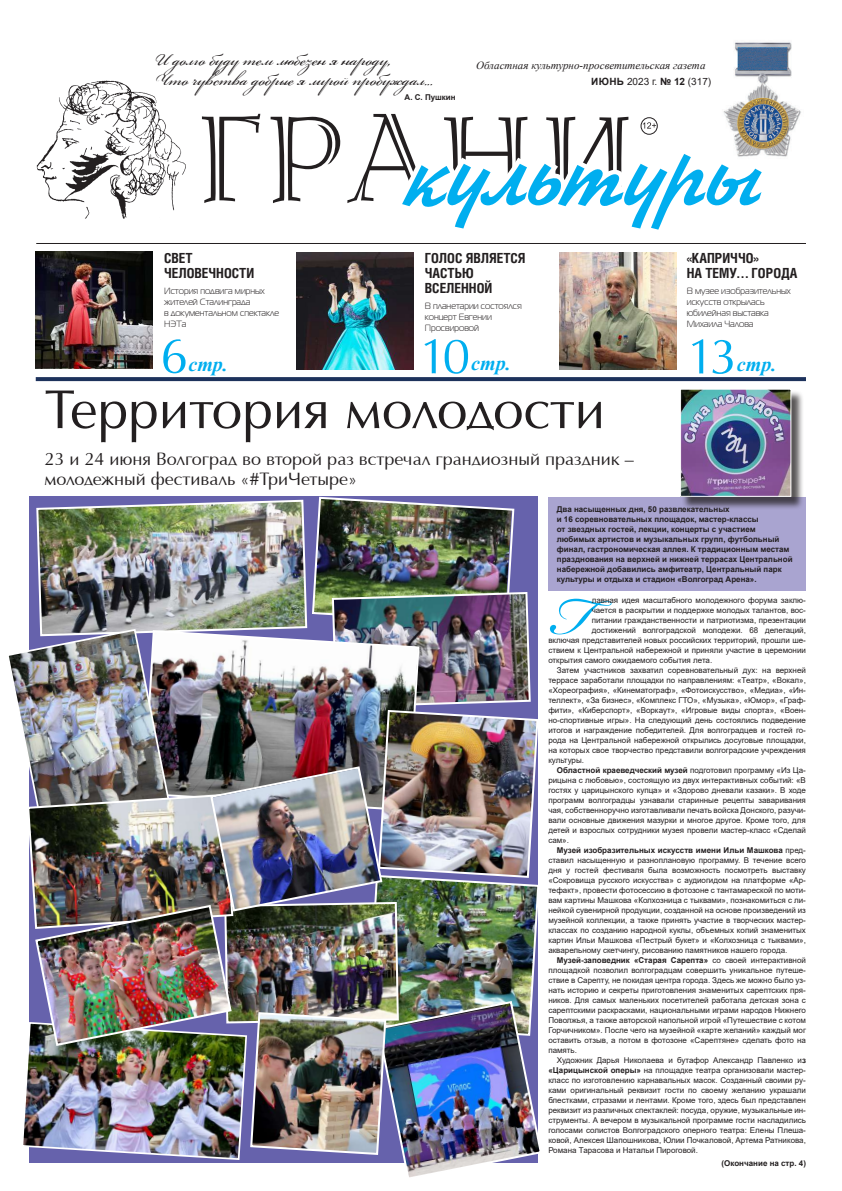
<style>
.page{position:relative;width:842px;height:1191px;background:#fff}
.page>*{position:absolute;margin:0;border:0;box-sizing:border-box;transform-origin:0 0}
.t1{font:79.4px "Bickham Script One";color:#00aeef}
.t2{font:55px "AG Opus";color:#231f20}
.t3{font:50px "AG Opus";color:#00aeef}
.t4{font:26px/20px "Bickham Script One";color:#231f20}
.t5{font:italic 700 20px "Times New Roman";color:#00aeef}
.t6{font:18px/20px "AG Opus";color:#231f20}
.t7{font:700 14px/15px "Helios Cond";color:#231f20}
.t8{font:italic 11px "Times New Roman";color:#231f20}
.t9{font:10px "Arial";color:#231f20}
.t10{font:9px/11px "Magistral TT";color:#231f20}
.t11{font:8px "Arial";color:#231f20}
.t12{font:700 8px/10px "Arial";color:#231f20}
.s1{font-weight:700}
.s2{font-weight:400}
</style>
<div class="page">
<div style="left:549px;top:497px;width:257px;height:94px;background:#a9a4d0"></div>
<img style="left:36px;top:80px;width:150px;height:139px">
<svg style="left:202px;top:114px;width:560px;height:116px"></svg>
<div style="left:640px;top:117px;width:18px;height:18px;border:1px solid #231f20;border-radius:50%"></div>
<svg style="left:36px;top:377px;width:770px;height:4px;background:#223760"></svg>
<hr style="left:36px;top:243px;width:770px;height:1px;background:#231f20">
<img style="left:719px;top:42px;width:82px;height:118px">
<img style="left:35px;top:251px;width:117px;height:117px">
<img style="left:297px;top:253px;width:117px;height:117px">
<img style="left:559px;top:252px;width:117px;height:117px">
<div style="left:682px;top:390px;width:122px;height:120px;background:#231f20;opacity:.75"></div>
<img style="left:682px;top:391px;width:107px;height:104px">
<div style="left:680px;top:389px;width:111px;height:108px;border:1px solid #fff"></div>
<img style="left:8px;top:496px;width:532px;height:681px">
<h3 class="t4" style="left:154px;top:51px;width:280px">И долго буду тем любезен я народу,<br>Что чувства добрые я лирой пробуждал...</h3>
<h3 class="t8" style="left:476px;top:57px;width:231px">Областная культурно-просветительская газета</h3>
<p class="t9" style="left:591px;top:74px;width:122px"><span class="s1">ИЮНЬ</span> 2023 г. <span class="s1">№ 12</span> (317)</p>
<p class="t12" style="left:405px;top:92px;width:53px">А. С. Пушкин</p>
<h3 class="t7" style="left:164px;top:250px;width:92px">СВЕТ<br>ЧЕЛОВЕЧНОСТИ</h3>
<p class="t10" style="left:164px;top:285px;width:117px">История подвига мирных жителей Сталинграда<br>в документальном спектакле<br>НЭТа</p>
<h3 class="t7" style="left:425px;top:250px;width:102px">ГОЛОС ЯВЛЯЕТСЯ<br>ЧАСТЬЮ<br>ВСЕЛЕННОЙ</h3>
<p class="t10" style="left:425px;top:300px;width:98px">В планетарии состоялся концерт Евгении<br>Просвировой</p>
<h3 class="t7" style="left:687px;top:250px;width:112px">«КАПРИЧЧО»<br>НА ТЕМУ… ГОРОДА</h3>
<p class="t10" style="left:687px;top:285px;width:105px">В музее изобразительных искусств открылась юбилейная выставка<br>Михаила Чалова</p>
<h3 class="t3" style="left:160px;top:327px;width:29px">6</h3>
<h3 class="t5" style="left:188px;top:351px;width:41px">стр.</h3>
<h3 class="t3" style="left:420px;top:328px;width:52px">10</h3>
<h3 class="t5" style="left:471px;top:350px;width:41px">стр.</h3>
<h3 class="t3" style="left:687px;top:328px;width:52px">13</h3>
<h3 class="t5" style="left:737px;top:350px;width:41px">стр.</h3>
<h2 class="t2" style="left:45px;top:378px;width:562px">Территория молодости</h2>
<h3 class="t6" style="left:45px;top:449px;width:591px">23 и 24 июня Волгоград во второй раз встречал грандиозный праздник – молодежный фестиваль «#ТриЧетыре»</h3>
<p class="t12" style="left:557px;top:504px;width:237px">Два насыщенных дня, 50 развлекательных<br>и 16 соревновательных площадок, мастер-классы<br>от звездных гостей, лекции, концерты с участием любимых артистов и музыкальных групп, футбольный финал, гастрономическая аллея. К традиционным местам празднования на верхней и нижней террасах Центральной набережной добавились амфитеатр, Центральный парк культуры и отдыха и стадион «Волгоград Арена».</p>
<h1 class="t1" style="left:548px;top:573px;width:45px">Г</h1>
<p class="t11" style="left:592px;top:594px;width:216px">лавная идея масштабного молодежного форума заклю-</p>
<p class="t11" style="left:592px;top:604px;width:216px">чается в раскрытии и поддержке молодых талантов, вос-</p>
<p class="t11" style="left:592px;top:614px;width:216px">питании гражданственности и патриотизма, презентации</p>
<p class="t11" style="left:592px;top:624px;width:216px">достижений волгоградской молодежи. 68 делегаций,</p>
<p class="t11" style="left:548px;top:634px;width:259px">включая представителей новых российских территорий, прошли ше-</p>
<p class="t11" style="left:548px;top:644px;width:259px">ствием к Центральной набережной и приняли участие в церемонии</p>
<p class="t11" style="left:548px;top:654px;width:165px">открытия самого ожидаемого события лета.</p>
<p class="t11" style="left:557px;top:664px;width:251px">Затем участников захватил соревновательный дух: на верхней</p>
<p class="t11" style="left:548px;top:674px;width:259px">террасе заработали площадки по направлениям: «Театр», «Вокал»,</p>
<p class="t11" style="left:548px;top:684px;width:259px">«Хореография», «Кинематограф», «Фотоискусство», «Медиа», «Ин-</p>
<p class="t11" style="left:548px;top:694px;width:259px">теллект», «За бизнес», «Комплекс ГТО», «Музыка», «Юмор», «Граф-</p>
<p class="t11" style="left:548px;top:704px;width:259px">фити», «Киберспорт», «Воркаут», «Игровые виды спорта», «Воен-</p>
<p class="t11" style="left:548px;top:714px;width:259px">но-спортивные игры». На следующий день состоялись подведение</p>
<p class="t11" style="left:548px;top:724px;width:259px">итогов и награждение победителей. Для волгоградцев и гостей го-</p>
<p class="t11" style="left:548px;top:734px;width:259px">рода на Центральной набережной открылись досуговые площадки,</p>
<p class="t11" style="left:548px;top:744px;width:259px">на которых свое творчество представили волгоградские учреждения</p>
<p class="t11" style="left:548px;top:754px;width:37px">культуры.</p>
<p class="t12" style="left:557px;top:765px;width:251px">Областной краеведческий музей <span class="s2">подготовил программу «Из Ца-</span></p>
<p class="t11" style="left:548px;top:774px;width:259px">рицына с любовью», состоящую из двух интерактивных событий: «В</p>
<p class="t11" style="left:548px;top:784px;width:259px">гостях у царицынского купца» и «Здорово дневали казаки». В ходе</p>
<p class="t11" style="left:548px;top:794px;width:259px">программ волгоградцы узнавали старинные рецепты заваривания</p>
<p class="t11" style="left:548px;top:804px;width:259px">чая, собственноручно изготавливали печать войска Донского, разучи-</p>
<p class="t11" style="left:548px;top:814px;width:259px">вали основные движения мазурки и многое другое. Кроме того, для</p>
<p class="t11" style="left:548px;top:824px;width:259px">детей и взрослых сотрудники музея провели мастер-класс «Сделай</p>
<p class="t11" style="left:548px;top:834px;width:22px">сам».</p>
<p class="t12" style="left:557px;top:845px;width:251px">Музей изобразительных искусств имени Ильи Машкова <span class="s2">пред-</span></p>
<p class="t11" style="left:548px;top:854px;width:259px">ставил насыщенную и разноплановую программу. В течение всего</p>
<p class="t11" style="left:548px;top:864px;width:259px">дня у гостей фестиваля была возможность посмотреть выставку</p>
<p class="t11" style="left:548px;top:874px;width:259px">«Сокровища русского искусства» с аудиогидом на платформе «Ар-</p>
<p class="t11" style="left:548px;top:884px;width:259px">тефакт», провести фотосессию в фотозоне с тантамареской по моти-</p>
<p class="t11" style="left:548px;top:894px;width:259px">вам картины Машкова «Колхозница с тыквами», познакомиться с ли-</p>
<p class="t11" style="left:548px;top:904px;width:259px">нейкой сувенирной продукции, созданной на основе произведений из</p>
<p class="t11" style="left:548px;top:914px;width:259px">музейной коллекции, а также принять участие в творческих мастер-</p>
<p class="t11" style="left:548px;top:924px;width:259px">классах по созданию народной куклы, объемных копий знаменитых</p>
<p class="t11" style="left:548px;top:934px;width:259px">картин Ильи Машкова «Пестрый букет» и «Колхозница с тыквами»,</p>
<p class="t11" style="left:548px;top:944px;width:241px">акварельному скетчингу, рисованию памятников нашего города.</p>
<p class="t12" style="left:557px;top:955px;width:251px">Музей-заповедник «Старая Сарепта» <span class="s2">со своей интерактивной</span></p>
<p class="t11" style="left:548px;top:964px;width:259px">площадкой позволил волгоградцам совершить уникальное путеше-</p>
<p class="t11" style="left:548px;top:974px;width:259px">ствие в Сарепту, не покидая центра города. Здесь же можно было уз-</p>
<p class="t11" style="left:548px;top:984px;width:259px">нать историю и секреты приготовления знаменитых сарептских пря-</p>
<p class="t11" style="left:548px;top:994px;width:259px">ников. Для самых маленьких посетителей работала детская зона с</p>
<p class="t11" style="left:548px;top:1004px;width:259px">сарептскими раскрасками, национальными играми народов Нижнего</p>
<p class="t11" style="left:548px;top:1014px;width:259px">Поволжья, а также авторской напольной игрой «Путешествие с котом</p>
<p class="t11" style="left:548px;top:1024px;width:259px">Горчичником». После чего на музейной «карте желаний» каждый мог</p>
<p class="t11" style="left:548px;top:1034px;width:259px">оставить отзыв, а потом в фотозоне «Сарептяне» сделать фото на</p>
<p class="t11" style="left:548px;top:1044px;width:30px">память.</p>
<p class="t11" style="left:557px;top:1054px;width:251px">Художник Дарья Николаева и бутафор Александр Павленко и<span class="s1">з</span></p>
<p class="t11" style="left:548px;top:1064px;width:259px"><span class="s1">«Царицынской оперы»</span> на площадке театра организовали мастер-</p>
<p class="t11" style="left:548px;top:1074px;width:259px">класс по изготовлению карнавальных масок. Созданный своими ру-</p>
<p class="t11" style="left:548px;top:1084px;width:259px">ками оригинальный реквизит гости по своему желанию украшали</p>
<p class="t11" style="left:548px;top:1094px;width:259px">блестками, стразами и лентами. Кроме того, здесь был представлен</p>
<p class="t11" style="left:548px;top:1104px;width:259px">реквизит из различных спектаклей: посуда, оружие, музыкальные ин-</p>
<p class="t11" style="left:548px;top:1114px;width:259px">струменты. А вечером в музыкальной программе гости насладились</p>
<p class="t11" style="left:548px;top:1124px;width:259px">голосами солистов Волгоградского оперного театра: Елены Плеша-</p>
<p class="t11" style="left:548px;top:1134px;width:259px">ковой, Алексея Шапошникова, Юлии Почкаловой, Артема Ратникова,</p>
<p class="t11" style="left:548px;top:1144px;width:151px">Романа Тарасова и Натальи Пироговой.</p>
<p class="t12" style="left:722px;top:1158px;width:86px">(Окончание на стр. 4)</p>
</div>
